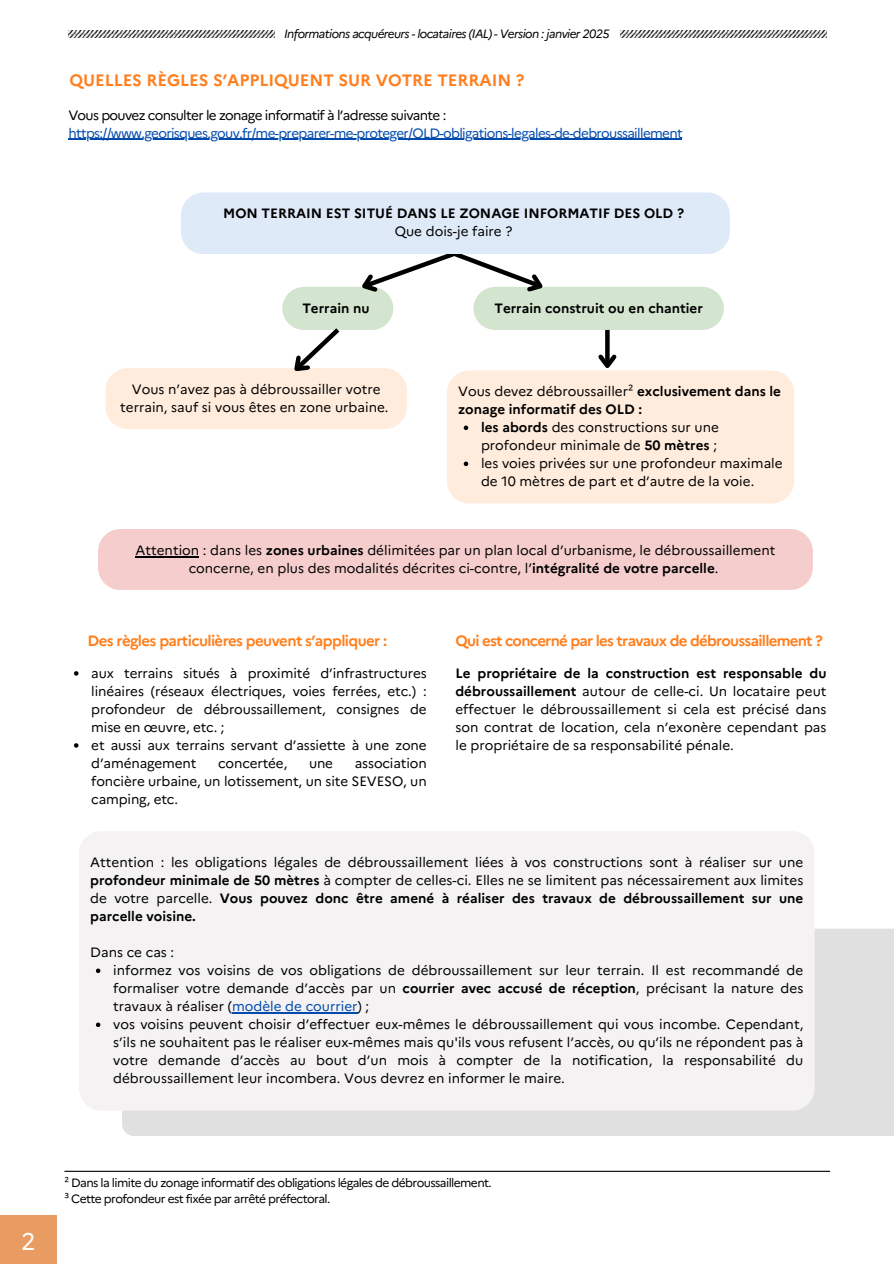
<style>
.page{position:relative;width:894px;height:1264px;background:#fff}
.page>*{position:absolute;margin:0;border:0;box-sizing:border-box;transform-origin:0 0}
.t1{font:24px "Marianne";color:#fff}
.t2{font:700 16.5px "Marianne";color:#ff7f1e}
.t3{font:700 15px "Marianne";letter-spacing:-.05em;color:#ff7f1e}
.t4{font:13.5px/18px "Marianne";color:#000;text-align:justify}
.t5{font:700 13.5px "Marianne";color:#000}
.t6{font:13.5px "Marianne";letter-spacing:-.05em;color:#004aad}
.t7{font:13.5px "Marianne";letter-spacing:-.05em;color:#000}
.t8{font:12px/16px "Marianne";letter-spacing:-.05em;color:#000}
.t9{font:italic 12px "Marianne";letter-spacing:-.05em;color:#000}
.s1{font-weight:700}
.s2{color:#004aad}
</style>
<div class="page">
<div style="left:122px;top:928px;width:771px;height:208px;background:#e1e0e0"></div>
<img style="left:68px;top:30px;width:206px;height:7px">
<img style="left:620px;top:30px;width:206px;height:7px">
<div style="left:181px;top:192px;width:548px;height:62px;background:#dfeaf8;border-radius:22px"></div>
<div style="left:105px;top:368px;width:302px;height:61px;background:#ffecdd;border-radius:22px"></div>
<svg style="left:282px;top:247px;width:441px;height:136px"></svg>
<div style="left:446px;top:370px;width:347px;height:133px;background:#ffecdd;border-radius:22px"></div>
<svg style="left:463px;top:425px;width:5px;height:5px"></svg>
<svg style="left:463px;top:461px;width:5px;height:5px"></svg>
<div style="left:98px;top:529px;width:714px;height:61px;background:#f6cdcd;border-radius:22px"></div>
<hr style="left:135px;top:556px;width:64px;height:1px;background:#000">
<div style="left:79px;top:831px;width:735px;height:279px;background:#f4f2f2;border-radius:22px"></div>
<svg style="left:96px;top:968px;width:4px;height:5px"></svg>
<hr style="left:232px;top:1012px;width:125px;height:1px;background:#004aad">
<svg style="left:96px;top:1022px;width:4px;height:5px"></svg>
<hr style="left:68px;top:139px;width:614px;height:1px;background:#004aad">
<svg style="left:74px;top:671px;width:4px;height:4px"></svg>
<svg style="left:74px;top:743px;width:4px;height:4px"></svg>
<hr style="left:64px;top:1170px;width:765px;height:1px;background:#000">
<div style="left:0;top:1215px;width:56px;height:48px;background:#e99c62"></div>
<p class="t9" style="left:284px;top:24px;width:327px">Informations acquéreurs - locataires (IAL) - Version : janvier 2025</p>
<p class="t2" style="left:69px;top:68px;width:456px">QUELLES RÈGLES S’APPLIQUENT SUR VOTRE TERRAIN ?</p>
<p class="t7" style="left:68px;top:104px;width:379px">Vous pouvez consulter le zonage informatif à l’adresse suivante :</p>
<p class="t6" style="left:68px;top:122px;width:615px">https://www.georisques.gouv.fr/me-preparer-me-proteger/OLD-obligations-legales-de-debroussaillement</p>
<p class="t5" style="left:223px;top:203px;width:462px">MON TERRAIN EST SITUÉ DANS LE ZONAGE INFORMATIF DES OLD ?</p>
<p class="t4" style="left:395px;top:221px;width:119px">Que dois-je faire ?</p>
<p class="t5" style="left:302px;top:297px;width:69px">Terrain nu</p>
<p class="t5" style="left:494px;top:297px;width:210px">Terrain construit ou en chantier</p>
<p class="t4" style="left:120px;top:379px;width:270px;text-align:center">Vous n’avez pas à débroussailler votre terrain, sauf si vous êtes en zone urbaine.</p>
<p class="t4" style="left:458px;top:381px;width:324px">Vous devez débroussailler² <span class="s1">exclusivement dans le</span></p>
<p class="t5" style="left:458px;top:399px;width:185px">zonage informatif des OLD :</p>
<p class="t4" style="left:481px;top:417px;width:239px"><span class="s1">les abords</span> des constructions sur une</p>
<p class="t4" style="left:481px;top:435px;width:237px">profondeur minimale de <span class="s1">50 mètres</span> ;</p>
<p class="t4" style="left:481px;top:453px;width:303px">les voies privées sur une profondeur maximale</p>
<p class="t4" style="left:481px;top:471px;width:275px">de 10 mètres de part et d’autre de la voie.</p>
<p class="t4" style="left:135px;top:540px;width:641px;text-align:center">Attention : dans les <span class="s1">zones urbaines</span> délimitées par un plan local d’urbanisme, le débroussaillement concerne, en plus des modalités décrites ci-contre, l’<span class="s1">intégralité de votre parcelle</span>.</p>
<p class="t3" style="left:87px;top:629px;width:301px">Des règles particulières peuvent s’appliquer :</p>
<p class="t3" style="left:455px;top:629px;width:369px">Qui est concerné par les travaux de débroussaillement ?</p>
<p class="t4" style="left:91px;top:663px;width:337px;text-align:left">aux terrains situés à proximité d’infrastructures linéaires (réseaux électriques, voies ferrées, etc.) : profondeur de débroussaillement, consignes de mise en œuvre, etc. ;<br>et aussi aux terrains servant d’assiette à une zone d’aménagement</p>
<p class="t4" style="left:455px;top:663px;width:372px"><span class="s1">Le propriétaire de la construction est responsable du débroussaillement</span> autour de celle-ci. Un locataire peut effectuer le débroussaillement si cela est précisé dans son contrat de location, cela n’exonère cependant pas le propriétaire de sa responsabilité pénale.</p>
<p class="t4" style="left:91px;top:753px;width:337px;text-indent:263px">association foncière urbaine, un lotissement, un site SEVESO, un camping, etc.</p>
<p class="t4" style="left:218px;top:753px;width:71px">concertée,</p>
<p class="t4" style="left:309px;top:753px;width:26px">une</p>
<p class="t4" style="left:90px;top:852px;width:714px">Attention : les obligations légales de débroussaillement liées à vos constructions sont à réaliser sur une <span class="s1">profondeur minimale de 50 mètres</span> à compter de celles-ci. Elles ne se limitent pas nécessairement aux limites de votre parcelle. <span class="s1">Vous pouvez donc être amené à réaliser des travaux de débroussaillement sur une parcelle voisine.</span></p>
<p class="t4" style="left:113px;top:942px;width:691px;text-align:left;text-indent:-23px">Dans ce cas :<br>informez vos voisins de vos obligations de débroussaillement sur leur terrain. Il est recommandé de formaliser votre demande d’accès par un <span class="s1">courrier avec accusé de réception</span>, précisant la nature des travaux à réaliser (<span class="s2">modèle de courrier</span>) ;<br>vos voisins peuvent choisir d’effectuer eux-mêmes le débroussaillement qui vous incombe. Cependant, s’ils ne souhaitent pas le réaliser eux-mêmes mais qu'ils vous refusent l’accès, ou qu’ils ne répondent pas à votre demande d’accès au bout d’un mois à compter de la notification, la responsabilité du débroussaillement leur incombera. Vous devrez en informer le maire.</p>
<h1 class="t1" style="left:21px;top:1222px;width:16px">2</h1>
<p class="t8" style="left:64px;top:1173px;width:429px">² Dans la limite du zonage informatif des obligations légales de débroussaillement.<br>³ Cette profondeur est fixée par arrêté préfectoral.</p>
</div>
